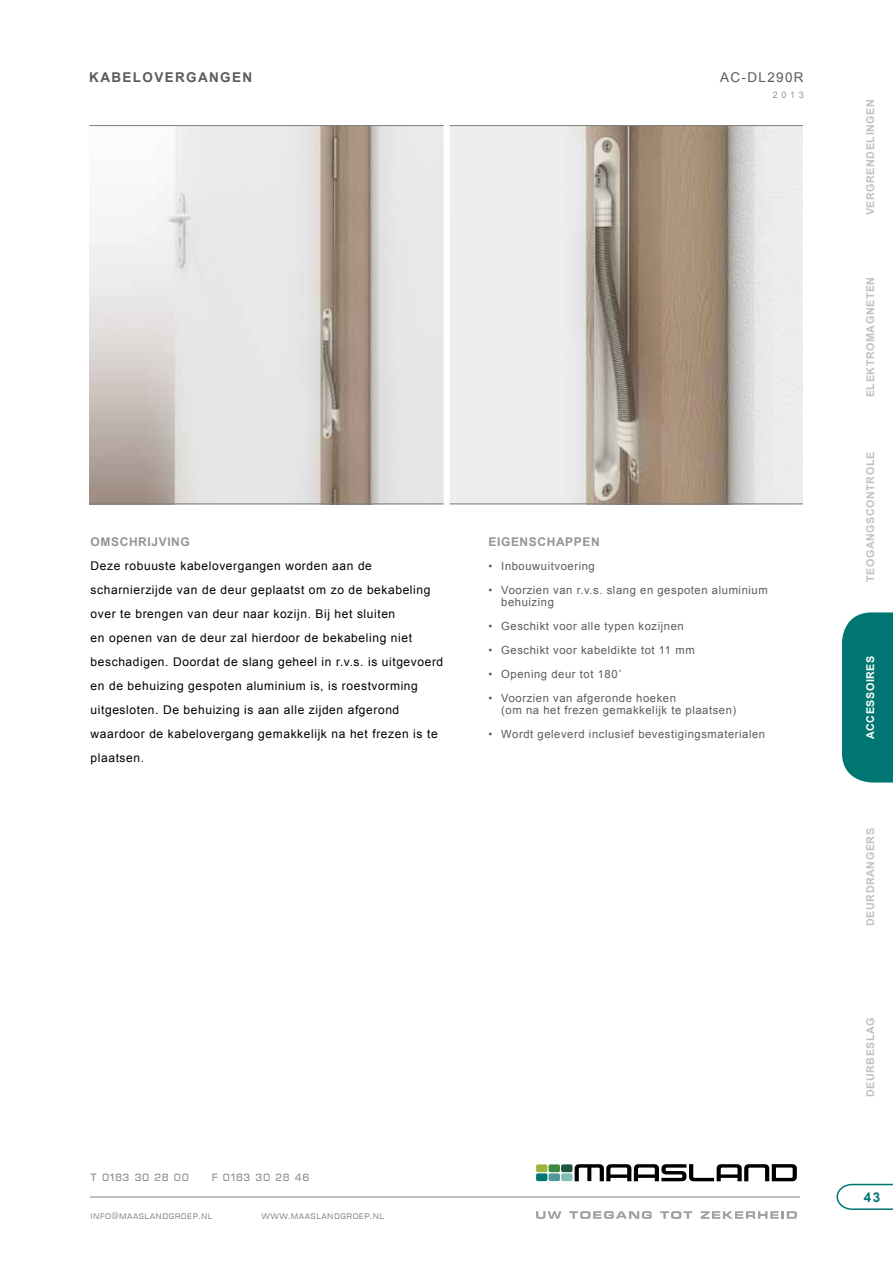
<style>
.page{position:relative;width:893px;height:1263px;background:#fff}
.page>*{position:absolute;margin:0;border:0;box-sizing:border-box;transform-origin:0 0}
.t1{font:700 13.5px "Arial";letter-spacing:.1em;color:#5b5b5b}
.t2{font:13.5px "Arial";letter-spacing:.1em;color:#5b5b5b}
.t3{font:700 13.5px "Arial";color:#007673}
.t4{font:12.75px "Eurostile DCD";letter-spacing:.05em;color:#8a8a8a}
.t5{font:12px/24px "Arial";letter-spacing:.05em;color:#000}
.t6{font:700 12px "Arial";letter-spacing:.05em;color:#929497}
.t7{font:11.25px/12px "Arial";letter-spacing:.05em;color:#5b5b5b}
.t8{font:700 10.8px "Arial";letter-spacing:.05em;color:#c2c1c0}
.t9{font:700 10.8px "Arial";letter-spacing:.05em;color:#fff}
.t10{font:9.75px "Eurostile DCD";letter-spacing:.05em;color:#8a8a8a}
.t11{font:9px "Arial";color:#929497}
</style>
<div class="page">
<img style="left:89px;top:126px;width:355px;height:377px">
<img style="left:450px;top:126px;width:353px;height:377px">
<hr style="left:89px;top:125px;width:714px;height:1px;background:#7e7f80">
<hr style="left:89px;top:503px;width:714px;height:1px;background:#7e7f80">
<div style="left:444px;top:121px;width:6px;height:386px;background:#fff"></div>
<svg style="left:836px;top:1183px;width:57px;height:27px"></svg>
<div style="left:842px;top:612px;width:51px;height:170px;background:#007673"></div>
<hr style="left:90px;top:1196px;width:710px;height:1px;background:#bcbebf">
<svg style="left:536px;top:1211px;width:25px;height:8px"></svg>
<svg style="left:569px;top:1211px;width:83px;height:8px"></svg>
<svg style="left:660px;top:1211px;width:32px;height:8px"></svg>
<svg style="left:701px;top:1211px;width:96px;height:8px"></svg>
<svg style="left:536px;top:1164px;width:261px;height:17px"></svg>
<p class="t1" style="left:89px;top:68px;width:162px">KABELOVERGANG EN</p>
<p class="t2" style="left:720px;top:68px;width:85px">AC-DL290R</p>
<p class="t11" style="left:773px;top:89px;width:32px">2013</p>
<p class="t6" style="left:91px;top:534px;width:101px">OMSCHRIJVING</p>
<p class="t5" style="left:91px;top:554px;width:354px">Deze robuuste kabelovergangen worden aan de scharnierzijde van de deur geplaatst om zo de bekabeling over te brengen van deur naar kozijn. Bij het sluiten<br>en openen van de deur zal hierdoor de bekabeling niet beschadigen. Doordat de slang geheel in r.v.s. is uitgevoerd en de behuizing gespoten aluminium is, is roestvorming uitgesloten. De behuizing is aan alle zijden afgerond waardoor de kabelovergang gemakkelijk na het frezen is te plaatsen.</p>
<p class="t6" style="left:489px;top:534px;width:41px">EIGENSCH</p>
<p class="t6" style="left:556px;top:534px;width:43px">APPEN</p>
<p class="t7" style="left:489px;top:560px;width:108px">• Inbouwuitvoering</p>
<p class="t7" style="left:501px;top:584px;width:268px;text-indent:-13px">• Voorzien van r.v.s. slang en gespoten aluminium behuizing</p>
<p class="t7" style="left:489px;top:620px;width:197px">• Geschikt voor alle typen kozijnen</p>
<p class="t7" style="left:489px;top:644px;width:208px">• Geschikt voor kabeldikte tot 11 mm</p>
<p class="t7" style="left:489px;top:668px;width:135px">• Opening deur tot 180˚</p>
<p class="t7" style="left:501px;top:692px;width:237px;text-indent:-13px">• Voorzien van afgeronde hoeken<br>(om na het frezen gemakkelijk te plaatsen)</p>
<p class="t7" style="left:489px;top:728px;width:278px">• Wordt geleverd inclusief bevestigingsmaterialen</p>
<p class="t4" style="left:91px;top:1170px;width:100px">t 0183 30 28 00</p>
<p class="t4" style="left:212px;top:1170px;width:99px">f 0183 30 28 46</p>
<p class="t10" style="left:91px;top:1210px;width:123px">info@maaslandgroep.nl</p>
<p class="t10" style="left:261px;top:1210px;width:124px">www.maaslandgroep.nl</p>
<p class="t8" style="left:863px;top:215px;width:118px;rotate:-90deg">VERGRENDELINGEN</p>
<p class="t8" style="left:863px;top:397px;width:122px;rotate:-90deg">ELEKTROMAGNETEN</p>
<p class="t8" style="left:863px;top:582px;width:131px;rotate:-90deg">TEOGANGSCONTROLE</p>
<p class="t9" style="left:863px;top:739px;width:85px;rotate:-90deg">ACCESSOIRES</p>
<p class="t8" style="left:863px;top:926px;width:99px;rotate:-90deg">DEURDRANGERS</p>
<p class="t8" style="left:863px;top:1097px;width:82px;rotate:-90deg">DEURBESLAG</p>
<p class="t3" style="left:864px;top:1188px;width:18px">43</p>
</div>
